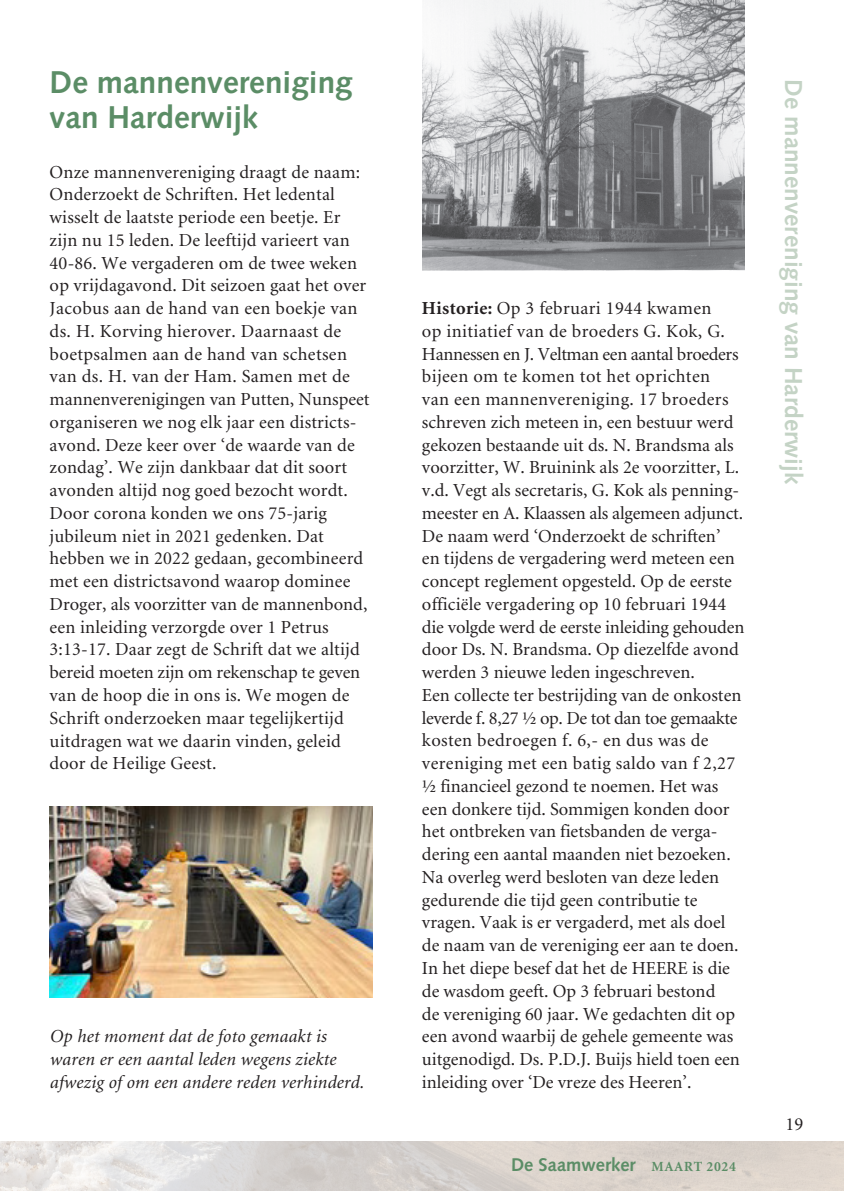
<style>
.page{position:relative;width:844px;height:1191px;background:#fff}
.page>*{position:absolute;margin:0;border:0;box-sizing:border-box;transform-origin:0 0}
.Title_TOC{font:700 31.5px/35px "Syntax";color:#5b8d66}
.Title_Side{font:700 24.5px "Syntax";color:#c4d3c5}
.Body_Text{font:18.38px/22.8px "Minion";color:#231f20}
.Body_Text-2{font:italic 18.38px/22.8px "Minion";letter-spacing:.01em;color:#231f20}
.t1{font:700 18.38px "Syntax";color:#5b8d66}
.s1{font-weight:700}
.s2{font-family:"Minion";font-size:14px}
</style>
<div class="page">
<img style="left:0;top:1141px;width:843px;height:50px">
<div style="left:422px;top:1153px;width:322px;height:25px;background:#dbd3cc"></div>
<img style="left:50px;top:806px;width:322px;height:191px">
<img style="left:422px;top:0;width:322px;height:270px">
<p class="Title_TOC" style="left:50px;top:65px;width:304px">De mannenvereniging van Harderwijk</p>
<p class="Body_Text" style="left:50px;top:161px;width:321px">Onze mannenvereniging draagt de naam:<br>Onderzoekt de Schriften. Het ledental wisselt de laatste periode een beetje. Er zijn nu 15 leden. De leeftijd varieert van 40-86. We vergaderen om de twee weken op vrijdagavond. Dit seizoen gaat het over Jacobus aan de hand van een boekje van ds. H. Korving hierover. Daarnaast de boetpsalmen aan de hand van schetsen van ds. H. van der Ham. Samen met de mannenverenigingen van Putten, Nunspeet organiseren we nog elk jaar een districts&shy;avond. Deze keer over ‘de waarde van de zondag’. We zijn dankbaar dat dit soort avonden altijd nog goed bezocht wordt.<br>Door corona konden we ons 75-jarig jubileum niet in 2021 gedenken. Dat hebben we in 2022 gedaan, gecombineerd met een districtsavond waarop dominee Droger, als voorzitter van de mannenbond, een inleiding verzorgde over 1 Petrus 3:13-17. Daar zegt de Schrift dat we altijd bereid moeten zijn om rekenschap te geven van de hoop die in ons is. We mogen de Schrift onderzoeken maar tegelijkertijd uitdragen wat we daarin vinden, geleid door de Heilige Geest.</p>
<p class="Body_Text-2" style="left:50px;top:1025px;width:316px">Op het moment dat de foto gemaakt is waren er een aantal leden wegens ziekte afwezig of om een andere reden verhinderd.</p>
<p class="Body_Text" style="left:422px;top:297px;width:324px"><span class="s1">Historie:</span> Op 3 februari 1944 kwamen<br>op initiatief van de broeders G. Kok, G.<br>Hannessen en J. Veltman een aantal broeders bijeen om te komen tot het oprichten<br>van een mannenvereniging. 17 broeders schreven zich meteen in, een bestuur werd gekozen bestaande uit ds. N. Brandsma als voorzitter, W. Bruinink als 2e voorzitter, L. v.d. Vegt als secretaris, G. Kok als penning&shy;meester en A. Klaassen als algemeen adjunct.<br>De naam werd ‘Onderzoekt de schriften’<br>en tijdens de vergadering werd meteen een concept reglement opgesteld. Op de eerste officiële vergadering op 10 februari 1944 die volgde werd de eerste inleiding gehouden door Ds. N. Brandsma. Op diezelfde avond werden 3 nieuwe leden ingeschreven.<br>Een collecte ter bestrijding van de onkosten leverde f. 8,27 ½ op. De tot dan toe gemaakte kosten bedroegen f. 6,- en dus was de vereniging met een batig saldo van f 2,27 ½ financieel gezond te noemen. Het was een donkere tijd. Sommigen konden door het ontbreken van fietsbanden de verga&shy;dering een aantal maanden niet bezoeken.<br>Na overleg werd besloten van deze leden gedurende die tijd geen contributie te vragen. Vaak is er vergaderd, met als doel de naam van de vereniging eer aan te doen.<br>In het diepe besef dat het de HEERE is die de wasdom geeft. Op 3 februari bestond<br>de vereniging 60 jaar. We gedachten dit op een avond waarbij de gehele gemeente was uitgenodigd. Ds. P.D.J. Buijs hield toen een inleiding over ‘De vreze des Heeren’.</p>
<p class="t1" style="left:511px;top:1154px;width:226px">De Saamwerker <span class="s2">MAART 2024</span></p>
<p class="Title_Side" style="left:807px;top:79px;width:406px;rotate:90deg">De mannenvereniging van Harderwijk</p>
<p class="Body_Text" style="left:785px;top:1113px;width:19px">19</p>
</div>
